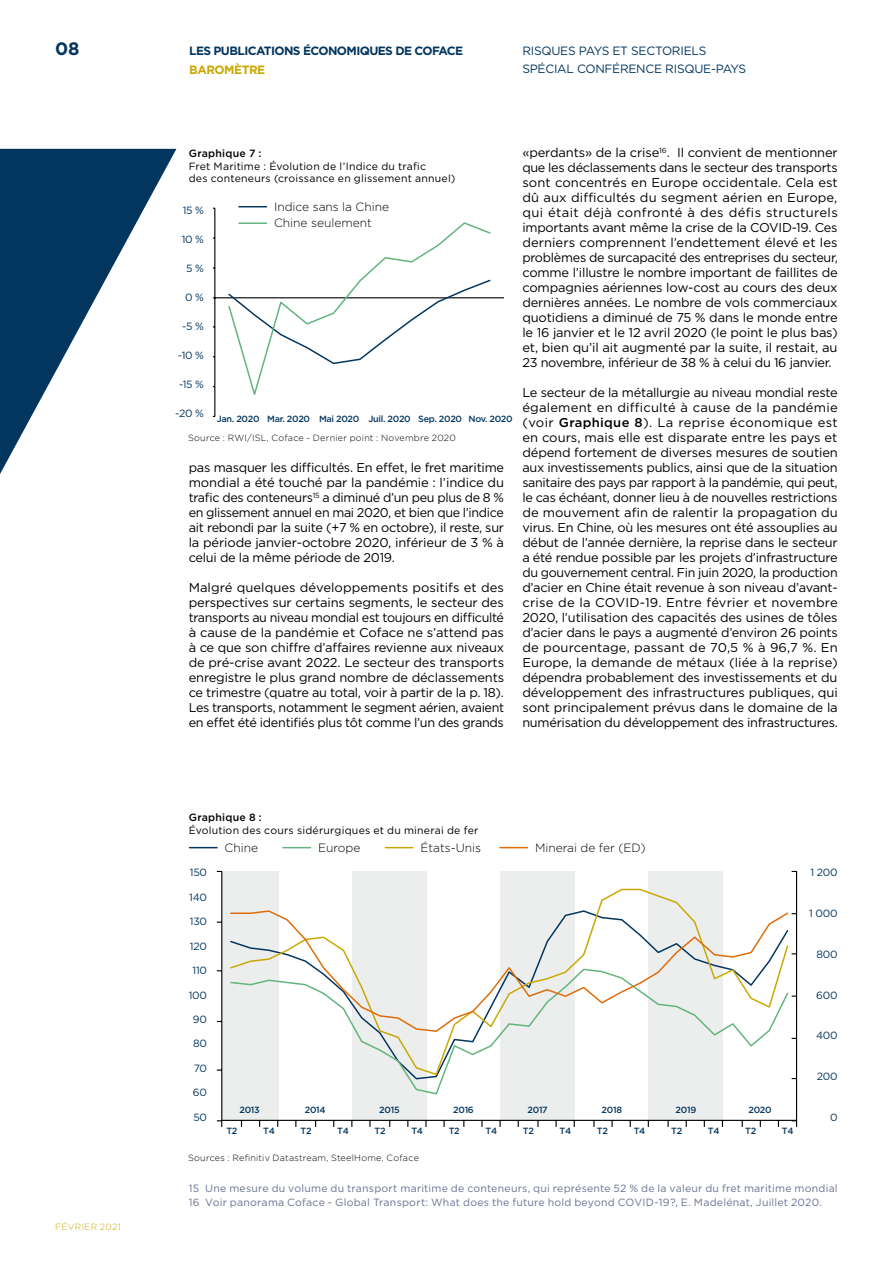
<style>
.page{position:relative;width:893px;height:1263px;background:#fff}
.page>*{position:absolute;margin:0;border:0;box-sizing:border-box;transform-origin:0 0}
.t1{font:700 18px "Gotham";color:#03365f}
.t2{font:12.75px/15px "Gotham";letter-spacing:-.02em;color:#000;text-align:justify}
.t3{font:300 12px/16.5px "Gotham";color:#000}
.t4{font:12px "Gotham";letter-spacing:-.02em;color:#03365f}
.t5{font:700 12px "Gotham";letter-spacing:-.05em;color:#03365f}
.t6{font:700 12px "Gotham";letter-spacing:-.04em;color:#caa803}
.t7{font:10.5px/13.5px "Gotham";letter-spacing:.02em;color:#6a7292}
.t8{font:10.5px/12.6px "Gotham";letter-spacing:.02em;color:#000}
.t9{font:10.5px "Gotham";letter-spacing:-.02em;color:#03365f}
.t10{font:500 10.5px "Gotham";letter-spacing:.025em;color:#000}
.t11{font:500 9px "Gotham";letter-spacing:-.03em;color:#03365f}
.t12{font:300 9px "Gotham";letter-spacing:.025em;color:#000}
.t13{font:300 9px "Gotham";letter-spacing:.03em;color:#caa803}
.s1{font-weight:500}
</style>
<div class="page">
<svg style="left:0;top:149px;width:176px;height:325px;fill:#03365f"></svg>
<hr style="left:214px;top:208px;width:1px;height:208px;background:#000">
<hr style="left:215px;top:297px;width:289px;height:1px;background:#000">
<svg style="left:227px;top:222px;width:265px;height:173px"></svg>
<svg style="left:239px;top:206px;width:27px;height:1px"></svg>
<hr style="left:239px;top:222px;width:27px;height:2px;background:#61b57d">
<svg style="left:189px;top:847px;width:28px;height:1px"></svg>
<svg style="left:283px;top:847px;width:27px;height:1px"></svg>
<svg style="left:385px;top:847px;width:28px;height:1px"></svg>
<svg style="left:500px;top:847px;width:27px;height:1px"></svg>
<div style="left:222px;top:871px;width:56px;height:249px;background:#eceded"></div>
<div style="left:352px;top:871px;width:74px;height:249px;background:#eceded"></div>
<div style="left:500px;top:871px;width:74px;height:249px;background:#eceded"></div>
<div style="left:648px;top:871px;width:74px;height:249px;background:#eceded"></div>
<hr style="left:796px;top:871px;width:1px;height:250px;background:#000">
<hr style="left:221px;top:871px;width:1px;height:250px;background:#000">
<hr style="left:222px;top:1120px;width:574px;height:1px;background:#000">
<svg style="left:667px;top:1121px;width:2px;height:6px"></svg>
<svg style="left:611px;top:1121px;width:2px;height:6px"></svg>
<svg style="left:555px;top:1121px;width:2px;height:6px"></svg>
<svg style="left:499px;top:1121px;width:2px;height:6px"></svg>
<svg style="left:481px;top:1121px;width:2px;height:6px"></svg>
<svg style="left:425px;top:1121px;width:2px;height:6px"></svg>
<svg style="left:369px;top:1121px;width:2px;height:6px"></svg>
<svg style="left:217px;top:1120px;width:5px;height:7px"></svg>
<svg style="left:278px;top:888px;width:490px;height:188px"></svg>
<svg style="left:230px;top:909px;width:559px;height:124px"></svg>
<h1 class="t1" style="left:55px;top:37px;width:26px">08</h1>
<p class="t4" style="left:522px;top:43px;width:185px">RISQUES PAYS ET SECTORIELS</p>
<p class="t6" style="left:189px;top:62px;width:78px">BAROMÈTRE</p>
<p class="t4" style="left:522px;top:61px;width:225px">SPÉCIAL CONFÉRENCE RISQUE-PAYS</p>
<p class="t5" style="left:189px;top:43px;width:275px">LES PUBLICATIONS ÉCONOMIQUES DE COFACE</p>
<p class="t10" style="left:189px;top:147px;width:74px">Graphique 7 :</p>
<p class="t8" style="left:189px;top:160px;width:268px">Fret Maritime : Évolution de l’Indice du trafic<br>des conteneurs (croissance en glissement annuel)</p>
<p class="t9" style="left:183px;top:204px;width:23px">15 %</p>
<p class="t9" style="left:182px;top:233px;width:24px">10 %</p>
<p class="t9" style="left:186px;top:262px;width:19px">5 %</p>
<p class="t9" style="left:185px;top:291px;width:20px">0 %</p>
<p class="t9" style="left:182px;top:320px;width:23px">-5 %</p>
<p class="t9" style="left:178px;top:349px;width:28px">-10 %</p>
<p class="t9" style="left:179px;top:378px;width:27px">-15 %</p>
<p class="t9" style="left:175px;top:407px;width:30px">-20 %</p>
<p class="t3" style="left:274px;top:198px;width:117px">Indice sans la Chine<br>Chine seulement</p>
<p class="t11" style="left:217px;top:413px;width:297px">Jan. 2020 Mar. 2020 Mai 2020 Juil. 2020 Sep. 2020 Nov. 2020</p>
<p class="t12" style="left:188px;top:432px;width:269px">Source : RWI/ISL, Coface - Dernier point : Novembre 2020</p>
<p class="t2" style="left:189px;top:460px;width:317px">pas masquer les difficultés. En effet, le fret maritime mondial a été touché par la pandémie : l’indice du trafic des conteneurs<sup>15</sup> a diminué d’un peu plus de 8 % en glissement annuel en mai 2020, et bien que l’indice ait rebondi par la suite (+7 % en octobre), il reste, sur la période janvier-octobre 2020, inférieur de 3 % à celui de la même période de 2019.</p>
<p class="t2" style="left:189px;top:580px;width:317px">Malgré quelques développements positifs et des perspectives sur certains segments, le secteur des transports au niveau mondial est toujours en difficulté à cause de la pandémie et Coface ne s’attend pas à ce que son chiffre d’affaires revienne aux niveaux de pré-crise avant 2022. Le secteur des transports enregistre le plus grand nombre de déclassements ce trimestre (quatre au total, voir à partir de la p. 18).<br>Les transports, notamment le segment aérien, avaient en effet été identifiés plus tôt comme l’un des grands</p>
<p class="t2" style="left:522px;top:145px;width:317px">«perdants» de la crise<sup>16</sup>. Il convient de mentionner que les déclassements dans le secteur des transports sont concentrés en Europe occidentale. Cela est dû aux difficultés du segment aérien en Europe, qui était déjà confronté à des défis structurels importants avant même la crise de la COVID-19. Ces derniers comprennent l’endettement élevé et les problèmes de surcapacité des entreprises du secteur, comme l’illustre le nombre important de faillites de compagnies aériennes low-cost au cours des deux dernières années. Le nombre de vols commerciaux quotidiens a diminué de 75 % dans le monde entre le 16 janvier et le 12 avril 2020 (le point le plus bas) et, bien qu’il ait augmenté par la suite, il restait, au 23 novembre, inférieur de 38 % à celui du 16 janvier.</p>
<p class="t2" style="left:522px;top:385px;width:317px">Le secteur de la métallurgie au niveau mondial reste également en difficulté à cause de la pandémie (voir <span class="s1">Graphique 8</span>). La reprise économique est en cours, mais elle est disparate entre les pays et dépend fortement de diverses mesures de soutien aux investissements publics, ainsi que de la situation sanitaire des pays par rapport à la pandémie, qui peut, le cas échéant, donner lieu à de nouvelles restrictions de mouvement afin de ralentir la propagation du virus. En Chine, où les mesures ont été assouplies au début de l’année dernière, la reprise dans le secteur a été rendue possible par les projets d’infrastructure du gouvernement central. Fin juin 2020, la production d’acier en Chine était revenue à son niveau d’avant&shy;crise de la COVID-19. Entre février et novembre 2020, l’utilisation des capacités des usines de tôles d’acier dans le pays a augmenté d’environ 26 points de pourcentage, passant de 70,5 % à 96,7 %. En Europe, la demande de métaux (liée à la reprise) dépendra probablement des investissements et du développement des infrastructures publiques, qui sont principalement prévus dans le domaine de la numérisation du développement des infrastructures.</p>
<p class="t10" style="left:189px;top:811px;width:75px">Graphique 8 :</p>
<p class="t8" style="left:189px;top:823px;width:291px">Évolution des cours sidérurgiques et du minerai de fer</p>
<p class="t9" style="left:190px;top:866px;width:19px">150</p>
<p class="t9" style="left:189px;top:890px;width:19px">140</p>
<p class="t9" style="left:190px;top:915px;width:19px">130</p>
<p class="t9" style="left:190px;top:939px;width:19px">120</p>
<p class="t9" style="left:192px;top:964px;width:16px">110</p>
<p class="t9" style="left:189px;top:988px;width:20px">100</p>
<p class="t9" style="left:193px;top:1012px;width:16px">90</p>
<p class="t9" style="left:193px;top:1037px;width:15px">80</p>
<p class="t9" style="left:194px;top:1061px;width:15px">70</p>
<p class="t9" style="left:193px;top:1086px;width:16px">60</p>
<p class="t9" style="left:193px;top:1110px;width:15px">50</p>
<p class="t3" style="left:225px;top:839px;width:35px">Chine</p>
<p class="t3" style="left:318px;top:839px;width:44px">Europe</p>
<p class="t3" style="left:420px;top:839px;width:62px">États-Unis</p>
<p class="t3" style="left:535px;top:839px;width:112px">Minerai de fer (ED)</p>
<p class="t11" style="left:240px;top:1104px;width:22px">2013</p>
<p class="t11" style="left:305px;top:1104px;width:22px">2014</p>
<p class="t11" style="left:379px;top:1104px;width:22px">2015</p>
<p class="t11" style="left:453px;top:1104px;width:22px">2016</p>
<p class="t11" style="left:528px;top:1104px;width:22px">2017</p>
<p class="t11" style="left:602px;top:1104px;width:22px">2018</p>
<p class="t11" style="left:676px;top:1104px;width:22px">2019</p>
<p class="t11" style="left:748px;top:1104px;width:25px">2020</p>
<p class="t11" style="left:226px;top:1125px;width:13px">T2</p>
<p class="t11" style="left:263px;top:1125px;width:13px">T4</p>
<p class="t11" style="left:300px;top:1125px;width:13px">T2</p>
<p class="t11" style="left:337px;top:1125px;width:13px">T4</p>
<p class="t11" style="left:375px;top:1125px;width:13px">T2</p>
<p class="t11" style="left:411px;top:1125px;width:13px">T4</p>
<p class="t11" style="left:449px;top:1125px;width:13px">T2</p>
<p class="t11" style="left:485px;top:1125px;width:13px">T4</p>
<p class="t11" style="left:523px;top:1125px;width:13px">T2</p>
<p class="t11" style="left:560px;top:1125px;width:13px">T4</p>
<p class="t11" style="left:597px;top:1125px;width:13px">T2</p>
<p class="t11" style="left:634px;top:1125px;width:13px">T4</p>
<p class="t11" style="left:671px;top:1125px;width:13px">T2</p>
<p class="t11" style="left:708px;top:1125px;width:13px">T4</p>
<p class="t11" style="left:745px;top:1125px;width:13px">T2</p>
<p class="t11" style="left:782px;top:1125px;width:13px">T4</p>
<p class="t12" style="left:188px;top:1152px;width:232px">Sources : Refinitiv Datastream, SteelHome, Coface</p>
<p class="t9" style="left:810px;top:866px;width:29px">1 200</p>
<p class="t9" style="left:809px;top:907px;width:30px">1 000</p>
<p class="t9" style="left:816px;top:947px;width:23px">800</p>
<p class="t9" style="left:816px;top:988px;width:23px">600</p>
<p class="t9" style="left:816px;top:1029px;width:23px">400</p>
<p class="t9" style="left:817px;top:1069px;width:22px">200</p>
<p class="t9" style="left:830px;top:1110px;width:9px">0</p>
<p class="t13" style="left:55px;top:1221px;width:67px">FÉVRIER 2021</p>
<p class="t7" style="left:189px;top:1181px;width:650px">15 Une mesure du volume du transport maritime de conteneurs, qui représente 52 % de la valeur du fret maritime mondial<br>16 Voir panorama Coface - Global Transport: What does the future hold beyond COVID-19?, E. Madelénat, Juillet 2020.</p>
</div>
